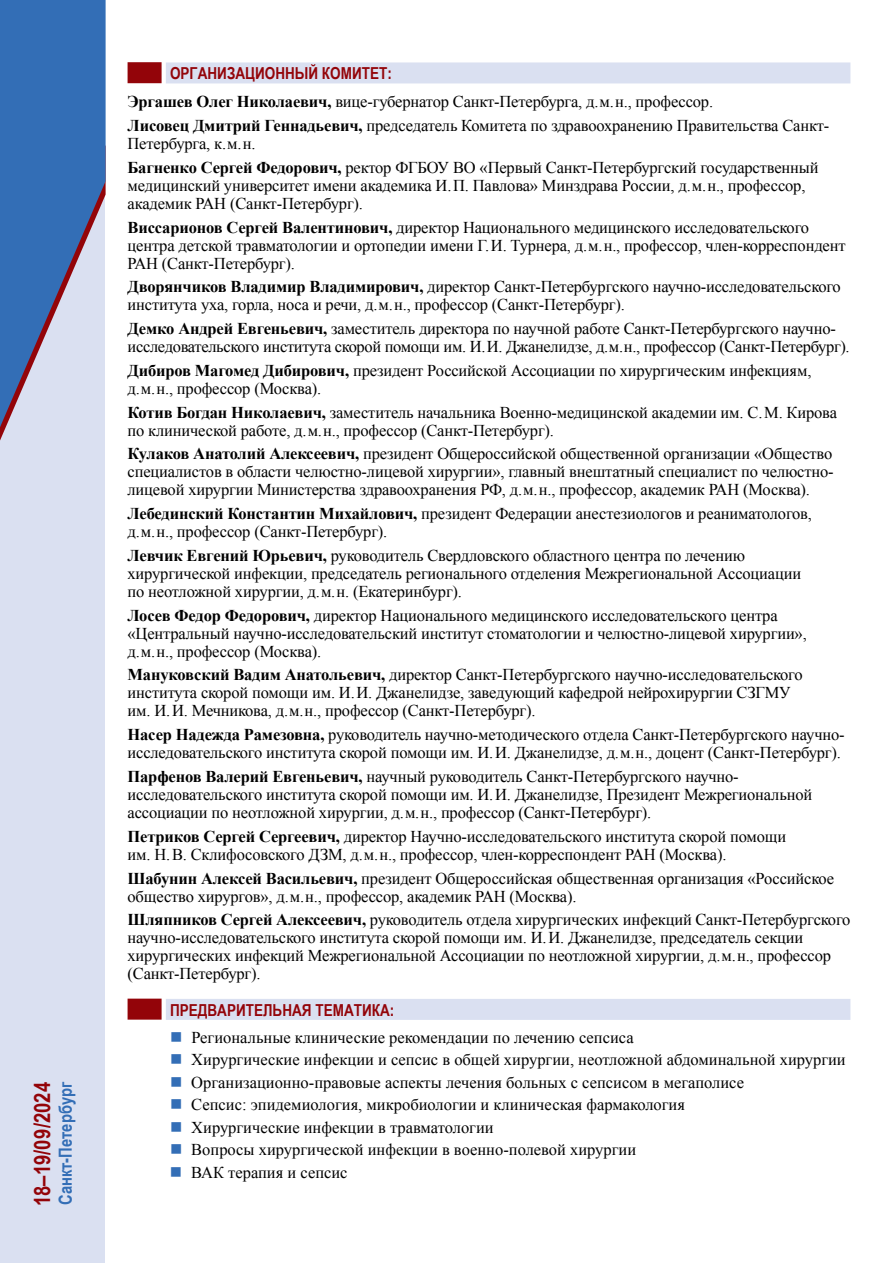
<style>
.page{position:relative;width:893px;height:1263px;background:#fff}
.page>*{position:absolute;margin:0;border:0;box-sizing:border-box;transform-origin:0 0}
.t1{font:700 22.5px "Arial Narrow";color:#930409}
.t2{font:700 18px "Arial Narrow";color:#336eb6}
.t3{font:16.5px/18px "Times New Roman";letter-spacing:-.01em;color:#000}
.t4{font:700 16.5px "Arial Narrow";color:#930409}
.s1{font-weight:700}
</style>
<div class="page">
<div style="left:0;top:0;width:105px;height:1263px;background:#dae0f1"></div>
<svg style="left:0;top:0;width:106px;height:427px;fill:#336eb6"></svg>
<div style="left:166px;top:62px;width:684px;height:21px;background:#dae0f1"></div>
<div style="left:128px;top:62px;width:34px;height:21px;background:#930409"></div>
<div style="left:166px;top:999px;width:684px;height:21px;background:#dae0f1"></div>
<div style="left:128px;top:999px;width:34px;height:21px;background:#930409"></div>
<h1 class="t1" style="left:25px;top:1206px;width:126px;rotate:-90deg">18–19/09/2024</h1>
<p class="t2" style="left:52px;top:1205px;width:125px;rotate:-90deg">Санкт-Петербург</p>
<p class="t4" style="left:170px;top:61px;width:223px">Организационный комитет:</p>
<p class="t3" style="left:128px;top:89px;width:703px;line-height:23.7px"><span class="s1">Эргашев Олег Николаевич,</span> вице-губернатор Санкт-Петербурга, д. м. н., профессор.<br><span class="s1">Лисовец Дмитрий Геннадьевич,</span> председатель Комитета по здравоохранению Правительства Санкт-</p>
<p class="t3" style="left:128px;top:131px;width:692px;line-height:23.7px">Петербурга, к. м. н.<br><span class="s1">Багненко Сергей Федорович,</span> ректор ФГБОУ ВО «Первый Санкт-Петербургский государственный</p>
<p class="t3" style="left:128px;top:176px;width:679px">медицинский университет имени академика И.П. Павлова» Минздрава России, д. м. н., профессор, академик РАН (Санкт-Петербург).</p>
<p class="t3" style="left:128px;top:217px;width:719px"><span class="s1">Виссарионов Сергей Валентинович,</span> директор Национального медицинского исследовательского центра детской травматологии и ортопедии имени Г.И. Турнера, д. м. н., профессор, член-корреспондент<br>РАН (Санкт-Петербург).</p>
<p class="t3" style="left:128px;top:277px;width:715px"><span class="s1">Дворянчиков Владимир Владимирович,</span> директор Санкт-Петербургского научно-исследовательского института уха, горла, носа и речи, д. м. н., профессор (Санкт-Петербург).</p>
<p class="t3" style="left:128px;top:319px;width:724px"><span class="s1">Демко Андрей Евгеньевич,</span> заместитель директора по научной работе Санкт-Петербургского научно&shy;исследовательского института скорой помощи им. И.И. Джанелидзе, д. м. н., профессор (Санкт-Петербург).</p>
<p class="t3" style="left:128px;top:361px;width:685px"><span class="s1">Дибиров Магомед Дибирович,</span> президент Российской Ассоциации по хирургическим инфекциям, д. м. н., профессор (Москва).</p>
<p class="t3" style="left:128px;top:403px;width:711px"><span class="s1">Котив Богдан Николаевич,</span> заместитель начальника Военно-медицинской академии им. С.М. Кирова по клинической работе, д. м. н., профессор (Санкт-Петербург).</p>
<p class="t3" style="left:128px;top:444px;width:708px;text-align:justify"><span class="s1">Кулаков Анатолий Алексеевич,</span> президент Общероссийской общественной организации «Общество специалистов в области челюстно-лицевой хирургии», главный внештатный специалист по челюстно&shy;лицевой хирургии Министерства здравоохранения РФ, д. м. н., профессор, академик РАН (Москва).</p>
<p class="t3" style="left:128px;top:504px;width:686px"><span class="s1">Лебединский Константин Михайлович,</span> президент Федерации анестезиологов и реаниматологов, д. м. н., профессор (Санкт-Петербург).</p>
<p class="t3" style="left:128px;top:546px;width:675px"><span class="s1">Левчик Евгений Юрьевич,</span> руководитель Свердловского областного центра по лечению хирургической инфекции, председатель регионального отделения Межрегиональной Ассоциации по неотложной хирургии, д. м. н. (Екатеринбург).</p>
<p class="t3" style="left:128px;top:606px;width:681px"><span class="s1">Лосев Федор Федорович,</span> директор Национального медицинского исследовательского центра «Центральный научно-исследовательский институт стоматологии и челюстно-лицевой хирургии», д. м. н., профессор (Москва).</p>
<p class="t3" style="left:128px;top:665px;width:677px"><span class="s1">Мануковский Вадим Анатольевич,</span> директор Санкт-Петербургского научно-исследовательского института скорой помощи им. И.И. Джанелидзе, заведующий кафедрой нейрохирургии СЗГМУ им. И.И. Мечникова, д. м. н., профессор (Санкт-Петербург).</p>
<p class="t3" style="left:128px;top:725px;width:719px"><span class="s1">Насер Надежда Рамезовна,</span> руководитель научно-методического отдела Санкт-Петербургского научно&shy;исследовательского института скорой помощи им. И.И. Джанелидзе, д. м. н., доцент (Санкт-Петербург).</p>
<p class="t3" style="left:128px;top:767px;width:686px"><span class="s1">Парфенов Валерий Евгеньевич,</span> научный руководитель Санкт-Петербургского научно&shy;исследовательского института скорой помощи им. И.И. Джанелидзе, Президент Межрегиональной ассоциации по неотложной хирургии, д. м. н., профессор (Санкт-Петербург).</p>
<p class="t3" style="left:128px;top:827px;width:660px"><span class="s1">Петриков Сергей Сергеевич,</span> директор Научно-исследовательского института скорой помощи им. Н.В. Склифосовского ДЗМ, д. м. н., профессор, член-корреспондент РАН (Москва).</p>
<p class="t3" style="left:128px;top:868px;width:708px"><span class="s1">Шабунин Алексей Васильевич,</span> президент Общероссийская общественная организация «Российское общество хирургов», д. м. н., профессор, академик РАН (Москва).</p>
<p class="t3" style="left:128px;top:910px;width:724px"><span class="s1">Шляпников Сергей Алексеевич,</span> руководитель отдела хирургических инфекций Санкт-Петербургского научно-исследовательского института скорой помощи им. И.И. Джанелидзе, председатель секции хирургических инфекций Межрегиональной Ассоциации по неотложной хирургии, д. м. н., профессор (Санкт-Петербург).</p>
<p class="t4" style="left:170px;top:997px;width:226px">Предварительная тематика:</p>
<p class="t3" style="left:191px;top:1025px;width:656px;line-height:22.5px">Региональные клинические рекомендации по лечению сепсиса<br>Хирургические инфекции и сепсис в общей хирургии, неотложной абдоминальной хирургии Организационно-правовые аспекты лечения больных с сепсисом в мегаполисе<br>Сепсис: эпидемиология, микробиологии и клиническая фармакология<br>Хирургические инфекции в травматологии<br>Вопросы хирургической инфекции в военно-полевой хирургии<br>ВАК терапия и сепсис</p>
</div>
